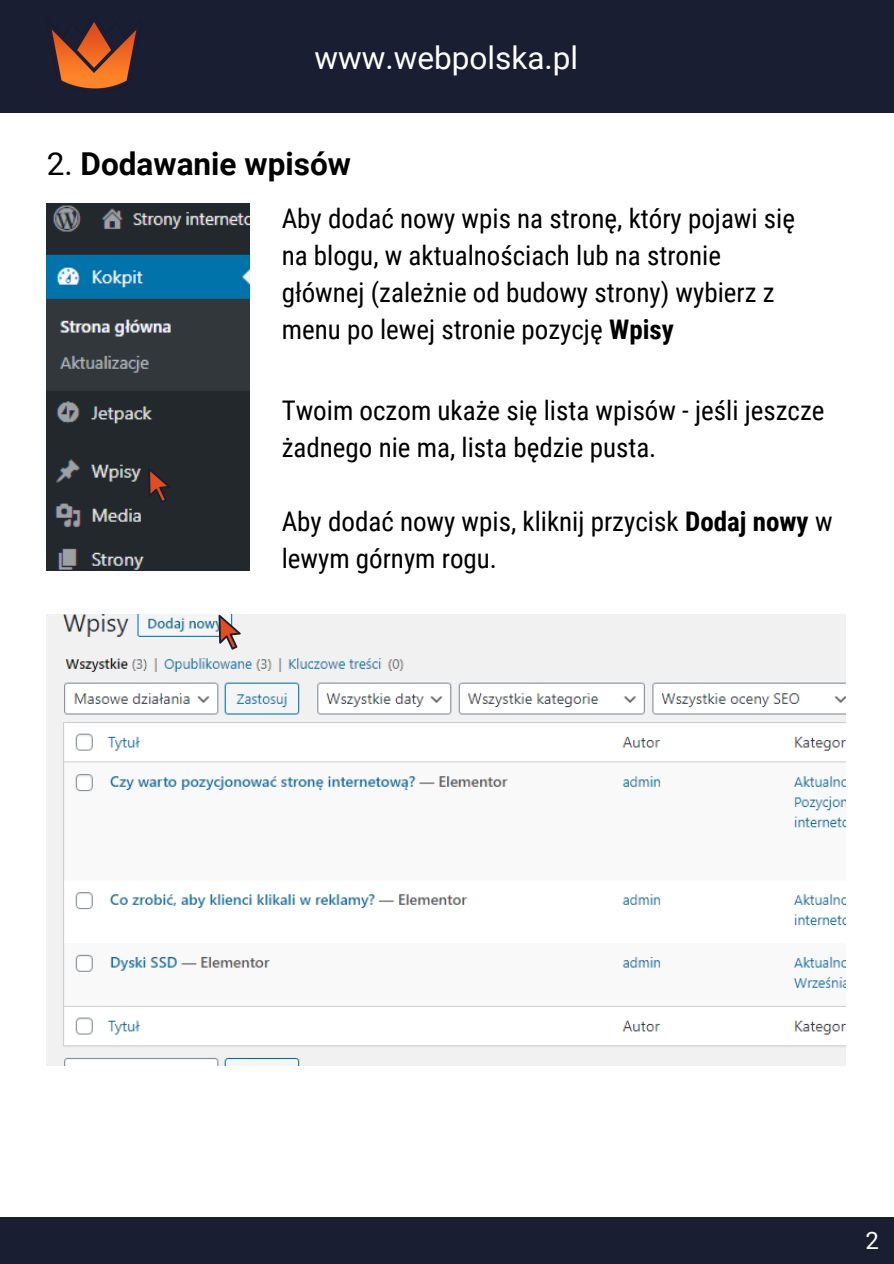
<style>
.page{position:relative;width:894px;height:1264px;background:#fff}
.page>*{position:absolute;margin:0;border:0;box-sizing:border-box;transform-origin:0 0}
.t1{font:700 31.5px "Roboto";color:#000}
.t2{font:31.5px "Roboto";color:#fff}
.t3{font:27px/37.2px "Roboto Condensed";color:#000}
.t4{font:24px "Roboto";color:#fff}
.s1{font-weight:400}
.s2{font-weight:700}
</style>
<div class="page">
<div style="left:0;top:0;width:893px;height:113px;background:#1a1e32"></div>
<img style="left:51px;top:22px;width:86px;height:67px">
<div style="left:0;top:1216px;width:893px;height:47px;background:#1a1e32"></div>
<img style="left:47px;top:203px;width:202px;height:367px">
<svg style="left:148px;top:468px;width:22px;height:35px"></svg>
<img style="left:47px;top:615px;width:798px;height:450px">
<svg style="left:199px;top:614px;width:42px;height:65px"></svg>
<p class="t2" style="left:314px;top:40px;width:265px">www.webpolska.pl</p>
<p class="t1" style="left:47px;top:146px;width:306px"><span class="s1">2.</span> Dodawanie wpisów</p>
<p class="t3" style="left:281px;top:200px;width:514px">Aby dodać nowy wpis na stronę, który pojawi się na blogu, w aktualnościach lub na stronie głównej (zależnie od budowy strony) wybierz z menu po lewej stronie pozycję <span class="s2">Wpisy</span></p>
<p class="t3" style="left:281px;top:392px;width:544px">Twoim oczom ukaże się lista wpisów - jeśli jeszcze żadnego nie ma, lista będzie pusta.</p>
<p class="t3" style="left:281px;top:503px;width:552px">Aby dodać nowy wpis, kliknij przycisk <span class="s2">Dodaj nowy</span> w lewym górnym rogu.</p>
<p class="t4" style="left:865px;top:1226px;width:15px">2</p>
</div>
